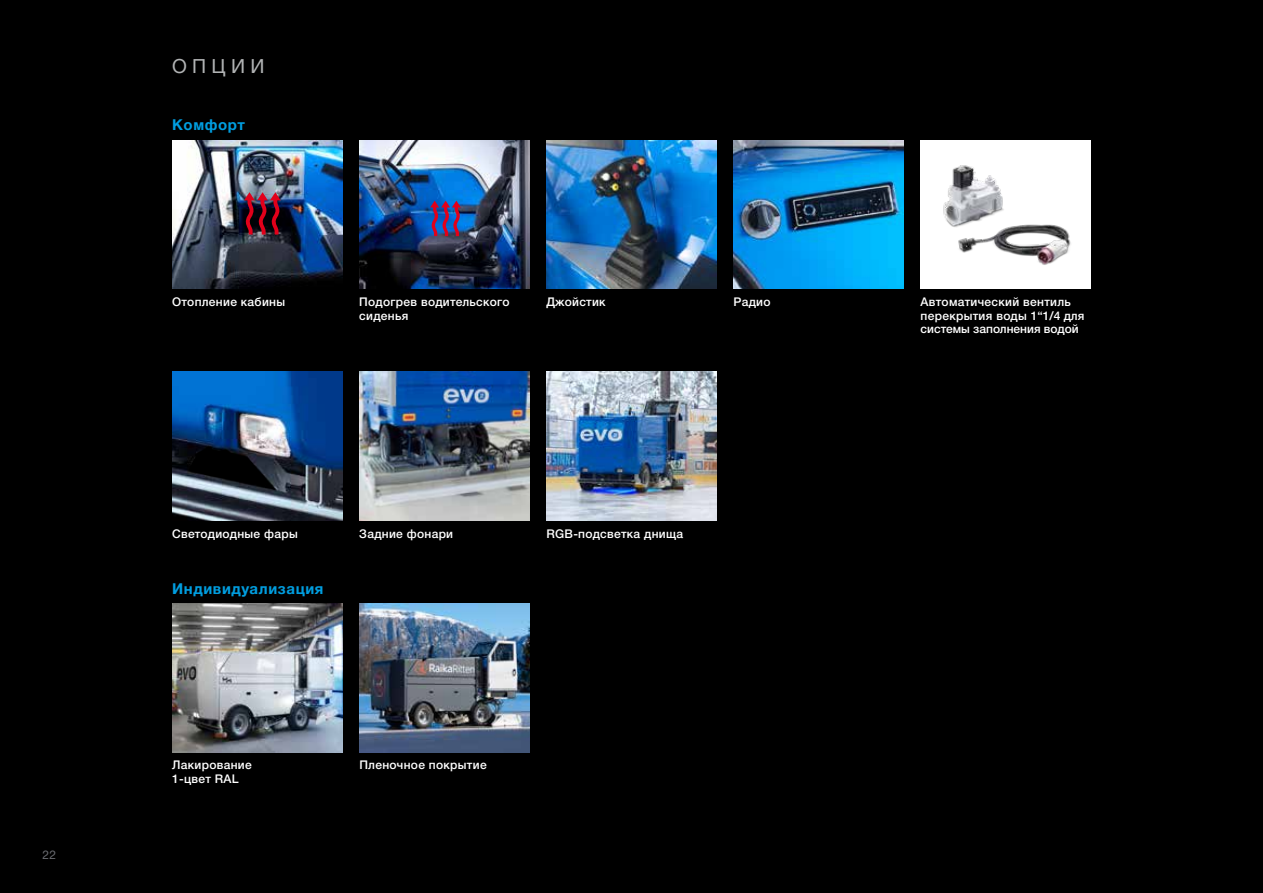
<style>
.page{position:relative;width:1263px;height:893px;background:#000}
.page>*{position:absolute;margin:0;border:0;box-sizing:border-box;transform-origin:0 0}
.t1{font:19.5px "Helvetica Neue LTW1 G";letter-spacing:.27em;color:#b1b3b4}
.t2{font:700 15px "Helvetica Neue LTW1 G";letter-spacing:.04em;color:#009ee0}
.t3{font:500 12px/13.5px "Helvetica Neue LTW1 G";letter-spacing:.025em;color:#fff}
.t4{font:12px "Helvetica Neue LT Std";color:#6a6c71}
</style>
<div class="page">
<img style="left:733px;top:140px;width:171px;height:149px">
<img style="left:546px;top:140px;width:170px;height:149px">
<img style="left:172px;top:140px;width:170px;height:149px">
<img style="left:359px;top:140px;width:170px;height:149px">
<div style="left:921px;top:140px;width:170px;height:149px;background:#fff"></div>
<img style="left:958px;top:224px;width:113px;height:41px">
<img style="left:943px;top:165px;width:73px;height:70px">
<img style="left:172px;top:372px;width:170px;height:148px">
<img style="left:359px;top:372px;width:170px;height:148px">
<img style="left:546px;top:372px;width:170px;height:148px">
<img style="left:172px;top:604px;width:170px;height:149px">
<img style="left:359px;top:604px;width:170px;height:149px">
<svg style="left:244px;top:192px;width:37px;height:43px"></svg>
<svg style="left:430px;top:201px;width:31px;height:35px"></svg>
<p class="t4" style="left:43px;top:847px;width:15px">22</p>
<h1 class="t1" style="left:172px;top:54px;width:94px">ОПЦИИ</h1>
<p class="t2" style="left:172px;top:116px;width:74px">Комфорт</p>
<p class="t3" style="left:172px;top:295px;width:114px">Отопление кабины</p>
<p class="t3" style="left:546px;top:295px;width:61px">Джойстик</p>
<p class="t3" style="left:733px;top:295px;width:39px">Радио</p>
<p class="t3" style="left:921px;top:295px;width:165px">Автоматический вентиль перекрытия воды 1“1/4 для системы заполнения водой</p>
<p class="t3" style="left:359px;top:295px;width:152px">Подогрев водительского сиденья</p>
<p class="t3" style="left:172px;top:527px;width:127px">Светодиодные фары</p>
<p class="t3" style="left:546px;top:527px;width:138px">RGB-подсветка днища</p>
<p class="t3" style="left:359px;top:527px;width:95px">Задние фонари</p>
<p class="t2" style="left:172px;top:580px;width:153px">Индивидуализация</p>
<p class="t3" style="left:172px;top:758px;width:81px">Лакирование<br>1-цвет RAL</p>
<p class="t3" style="left:359px;top:758px;width:129px">Пленочное покрытие</p>
</div>
